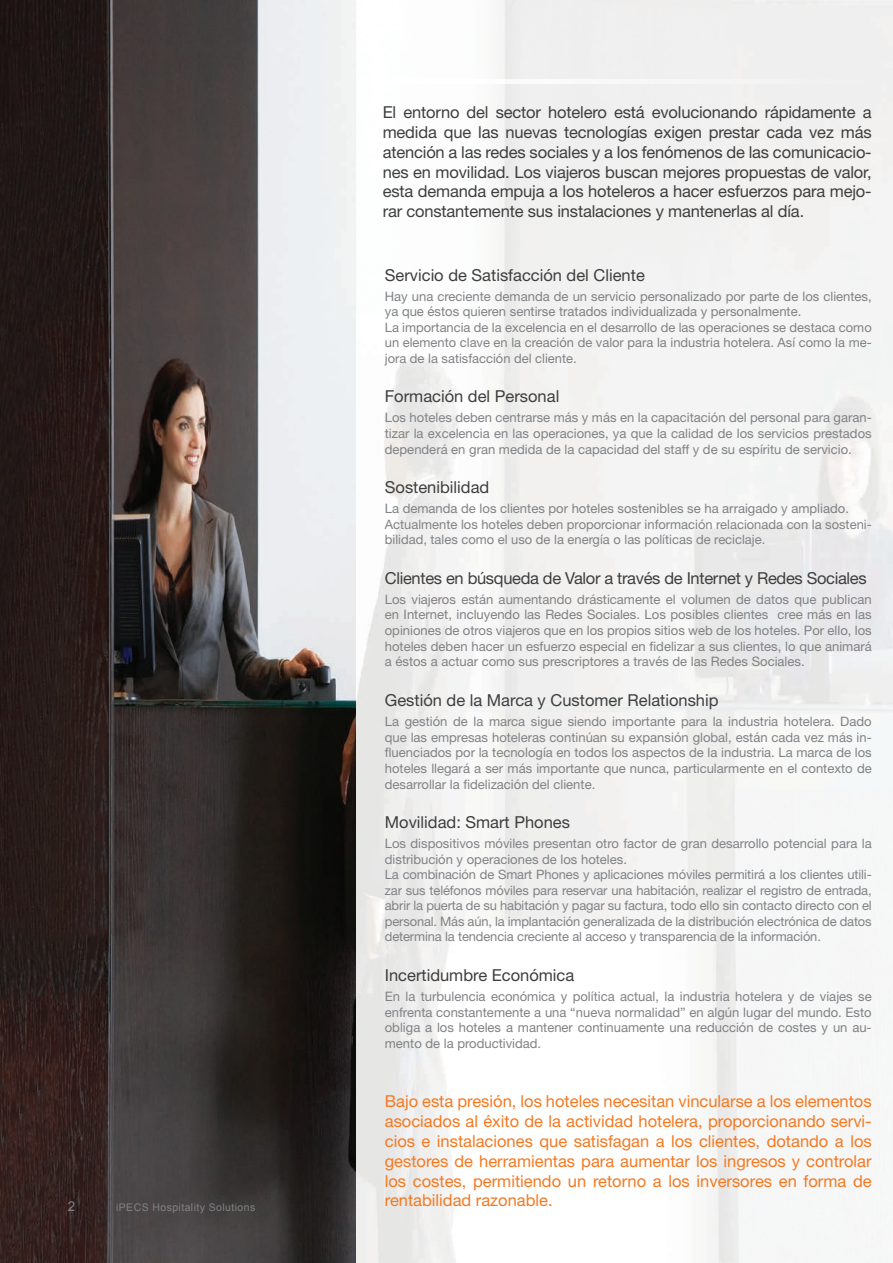
<style>
.page{position:relative;width:893px;height:1263px;background:#fff}
.page>*{position:absolute;margin:0;border:0;box-sizing:border-box;transform-origin:0 0}
.t1{font:16.5px/19.8px "Helvetica Neue LT Std";color:#3e3e3f;text-align:justify}
.t2{font:16.5px/19.8px "Helvetica Neue LT Std";color:#f47921;text-align:justify}
.t3{font:16.5px "Helvetica Neue LT Std";letter-spacing:-.02em;color:#3e3e3f}
.t4{font:13.5px "Arial";color:#808285}
.t5{font:13.05px/15.6px "Helvetica Neue LT Std";color:#808285;text-align:justify}
.t6{font:12.9px/15.5px "Helvetica Neue LT Std";color:#808285;text-align:justify}
.t7{font:10.5px "Arial";letter-spacing:.04em;color:#808285}
</style>
<div class="page">
<img style="left:0;top:0;width:893px;height:1263px">
<img style="left:386px;top:80px;width:479px;height:4px">
<svg style="left:650px;top:641px;width:5px;height:10px"></svg>
<svg style="left:385px;top:748px;width:6px;height:9px"></svg>
<svg style="left:463px;top:779px;width:6px;height:10px"></svg>
<p class="t4" style="left:68px;top:1197px;width:9px">2</p>
<p class="t7" style="left:116px;top:1200px;width:141px">iPECS Hospitality Solutions</p>
<p class="t1" style="left:383px;top:102px;width:490px">El entorno del sector hotelero está evolucionando rápidamente a medida que las nuevas tecnologías exigen prestar cada vez más atención a las redes sociales y a los fenómenos de las comunicacio&shy;nes en movilidad. Los viajeros buscan mejores propuestas de valor, esta demanda empuja a los hoteleros a hacer esfuerzos para mejo&shy;rar constantemente sus instalaciones y mantenerlas al día.</p>
<p class="t1" style="left:385px;top:265px;width:262px">Servicio de Satisfacción del Cliente</p>
<p class="t5" style="left:385px;top:288px;width:488px">Hay una creciente demanda de un servicio personalizado por parte de los clientes, ya que éstos quieren sentirse tratados individualizada y personalmente.</p>
<p class="t6" style="left:385px;top:319px;width:488px">La importancia de la excelencia en el desarrollo de las operaciones se destaca como un elemento clave en la creación de valor para la industria hotelera. Así como la me&shy;jora de la satisfacción del cliente.</p>
<p class="t1" style="left:385px;top:386px;width:176px">Formación del Personal</p>
<p class="t5" style="left:385px;top:410px;width:488px">Los hoteles deben centrarse más y más en la capacitación del personal para garan&shy;tizar la excelencia en las operaciones, ya que la calidad de los servicios prestados dependerá en gran medida de la capacidad del staff y de su espíritu de servicio.</p>
<p class="t1" style="left:385px;top:477px;width:106px">Sostenibilidad</p>
<p class="t5" style="left:385px;top:501px;width:466px">La demanda de los clientes por hoteles sostenibles se ha arraigado y ampliado.</p>
<p class="t6" style="left:385px;top:516px;width:488px">Actualmente los hoteles deben proporcionar información relacionada con la sosteni&shy;bilidad, tales como el uso de la energía o las políticas de reciclaje.</p>
<p class="t3" style="left:385px;top:568px;width:483px">Clientes en búsqueda de Valor a través de Internet y Redes Sociales</p>
<p class="t5" style="left:385px;top:591px;width:488px">Los viajeros están aumentando drásticamente el volumen de datos que publican en Internet, incluyendo las Redes Sociales. Los posibles clientes cree más en las opiniones de otros viajeros que en los propios sitios web de los hoteles. Por ello, los hoteles deben hacer un esfuerzo especial en delizar a sus clientes, lo que animará a éstos a actuar como sus prescriptores a través de las Redes Sociales.</p>
<p class="t1" style="left:385px;top:690px;width:335px">Gestión de la Marca y Customer Relationship</p>
<p class="t5" style="left:385px;top:713px;width:488px">La gestión de la marca sigue siendo importante para la industria hotelera. Dado</p>
<p class="t5" style="left:385px;top:729px;width:488px">que las empresas hoteleras continúan su expansión global, están cada vez más in-</p>
<p class="t5" style="left:392px;top:745px;width:482px">uenciados por la tecnología en todos los aspectos de la industria. La marca de los</p>
<p class="t5" style="left:385px;top:760px;width:488px">hoteles llegará a ser más importante que nunca, particularmente en el contexto de</p>
<p class="t5" style="left:385px;top:776px;width:212px">desarrollar la delización del cliente.</p>
<p class="t1" style="left:385px;top:812px;width:187px">Movilidad: Smart Phones</p>
<p class="t5" style="left:385px;top:835px;width:488px">Los dispositivos móviles presentan otro factor de gran desarrollo potencial para la distribución y operaciones de los hoteles.</p>
<p class="t6" style="left:385px;top:867px;width:488px">La combinación de Smart Phones y aplicaciones móviles permitirá a los clientes utili&shy;zar sus teléfonos móviles para reservar una habitación, realizar el registro de entrada, abrir la puerta de su habitación y pagar su factura, todo ello sin contacto directo con el personal. Más aún, la implantación generalizada de la distribución electrónica de datos determina la tendencia creciente al acceso y transparencia de la información.</p>
<p class="t1" style="left:385px;top:965px;width:191px">Incertidumbre Económica</p>
<p class="t5" style="left:385px;top:988px;width:488px">En la turbulencia económica y política actual, la industria hotelera y de viajes se enfrenta constantemente a una “nueva normalidad” en algún lugar del mundo. Esto obliga a los hoteles a mantener continuamente una reducción de costes y un au&shy;mento de la productividad.</p>
<p class="t2" style="left:385px;top:1091px;width:488px">Bajo esta presión, los hoteles necesitan vincularse a los elementos asociados al éxito de la actividad hotelera, proporcionando servi&shy;cios e instalaciones que satisfagan a los clientes, dotando a los gestores de herramientas para aumentar los ingresos y controlar los costes, permitiendo un retorno a los inversores en forma de rentabilidad razonable.</p>
</div>
